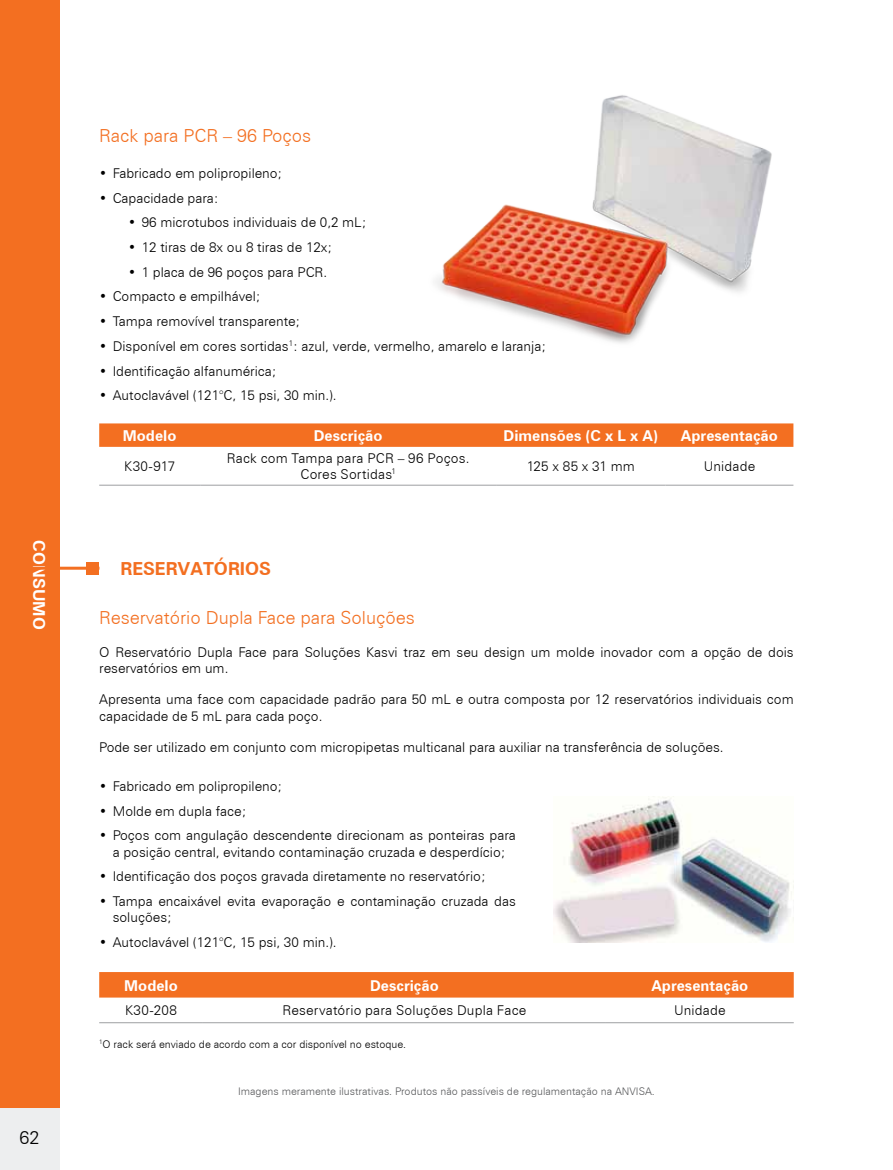
<style>
.page{position:relative;width:893px;height:1170px;background:#fff}
.page>*{position:absolute;margin:0;border:0;box-sizing:border-box;transform-origin:0 0}
.t1{font:300 18px "Zurich BT";color:#f36f21}
.t2{font:700 18px "Zurich BT";color:#f36f21}
.t3{font:300 18px "Zurich BT";color:#000}
.t4{font:700 16.5px "Zurich BT";letter-spacing:.01em;color:#fff}
.t5{font:700 15px "Zurich BT";color:#fff}
.t6{font:300 13.5px/16.2px "Zurich BT";color:#000}
.t7{font:300 10.5px "Zurich BT";color:#58595b}
.t8{font:300 10.5px "Zurich BT";color:#000}
</style>
<div class="page">
<div style="left:0;top:1091px;width:60px;height:78px;background:#edeeef"></div>
<div style="left:0;top:0;width:60px;height:1107px;background:#f36f21"></div>
<svg style="left:99px;top:423px;width:694px;height:24px;background:#f37226"></svg>
<hr style="left:99px;top:485px;width:101px;height:1px;background:#9d9fa2">
<hr style="left:200px;top:485px;width:296px;height:1px;background:#9d9fa2">
<hr style="left:496px;top:485px;width:169px;height:1px;background:#9d9fa2">
<hr style="left:665px;top:485px;width:128px;height:1px;background:#9d9fa2">
<img style="left:435px;top:95px;width:337px;height:248px">
<img style="left:553px;top:796px;width:241px;height:146px">
<div style="left:99px;top:972px;width:695px;height:25px;background:#f36f21"></div>
<hr style="left:99px;top:1022px;width:104px;height:1px;background:#9d9fa2">
<hr style="left:203px;top:1022px;width:403px;height:1px;background:#9d9fa2">
<hr style="left:606px;top:1022px;width:188px;height:1px;background:#9d9fa2">
<hr style="left:0;top:566px;width:99px;height:3px;background:#f36f21">
<div style="left:86px;top:561px;width:13px;height:13px;background:#f36f21"></div>
<p class="t4" style="left:49px;top:540px;width:91px;rotate:90deg">consumo</p>
<h1 class="t3" style="left:20px;top:1126px;width:21px">62</h1>
<h1 class="t1" style="left:99px;top:125px;width:214px">Rack para PCR – 96 Poços</h1>
<p class="t6" style="left:99px;top:165px;width:185px">• Fabricado em polipropileno;</p>
<p class="t6" style="left:99px;top:189px;width:121px">• Capacidade para:</p>
<p class="t6" style="left:128px;top:214px;width:240px">• 96 microtubos individuais de 0,2 mL;</p>
<p class="t6" style="left:128px;top:239px;width:206px">• 12 tiras de 8x ou 8 tiras de 12x;</p>
<p class="t6" style="left:128px;top:264px;width:201px">• 1 placa de 96 poços para PCR.</p>
<p class="t6" style="left:99px;top:288px;width:163px">• Compacto e empilhável;</p>
<p class="t6" style="left:99px;top:313px;width:203px">• Tampa removível transparente;</p>
<p class="t6" style="left:99px;top:338px;width:448px">• Disponível em cores sortidas<sup>1</sup>: azul, verde, vermelho, amarelo e laranja;</p>
<p class="t6" style="left:99px;top:362px;width:179px">• Identificação alfanumérica;</p>
<p class="t6" style="left:99px;top:387px;width:239px">• Autoclavável (121°C, 15 psi, 30 min.).</p>
<p class="t5" style="left:123px;top:426px;width:55px">Modelo</p>
<p class="t5" style="left:314px;top:426px;width:70px">Descrição</p>
<p class="t5" style="left:503px;top:426px;width:156px">Dimensões (C x L x A)</p>
<p class="t5" style="left:681px;top:426px;width:98px">Apresentação</p>
<p class="t6" style="left:124px;top:457px;width:52px">K30-917</p>
<p class="t6" style="left:227px;top:449px;width:244px;text-align:center">Rack com Tampa para PCR – 96 Poços.<br>Cores Sortidas<sup>1</sup></p>
<p class="t6" style="left:527px;top:457px;width:110px">125 x 85 x 31 mm</p>
<p class="t6" style="left:704px;top:457px;width:53px">Unidade</p>
<h1 class="t2" style="left:120px;top:558px;width:152px">Reservatórios</h1>
<h1 class="t1" style="left:99px;top:607px;width:317px">Reservatório Dupla Face para Soluções</h1>
<p class="t6" style="left:99px;top:644px;width:696px">O Reservatório Dupla Face para Soluções Kasvi traz em seu design um molde inovador com a opção de dois reservatórios em um.</p>
<p class="t6" style="left:99px;top:691px;width:696px">Apresenta uma face com capacidade padrão para 50 mL e outra composta por 12 reservatórios individuais com capacidade de 5 mL para cada poço.</p>
<p class="t6" style="left:99px;top:738px;width:626px">Pode ser utilizado em conjunto com micropipetas multicanal para auxiliar na transferência de soluções.</p>
<p class="t6" style="left:99px;top:777px;width:185px">• Fabricado em polipropileno;</p>
<p class="t6" style="left:99px;top:802px;width:149px">• Molde em dupla face;</p>
<p class="t6" style="left:99px;top:827px;width:418px;text-align:center">• Poços com angulação descendente direcionam as ponteiras para a posição central, evitando contaminação cruzada e desperdício;</p>
<p class="t6" style="left:99px;top:868px;width:388px">• Identificação dos poços gravada diretamente no reservatório;</p>
<p class="t6" style="left:113px;top:893px;width:405px;text-indent:-14px">• Tampa encaixável evita evaporação e contaminação cruzada das soluções;</p>
<p class="t6" style="left:99px;top:933px;width:239px">• Autoclavável (121°C, 15 psi, 30 min.).</p>
<p class="t5" style="left:124px;top:975px;width:55px">Modelo</p>
<p class="t5" style="left:370px;top:975px;width:70px">Descrição</p>
<p class="t5" style="left:651px;top:975px;width:98px">Apresentação</p>
<p class="t6" style="left:125px;top:1001px;width:53px">K30-208</p>
<p class="t6" style="left:282px;top:1001px;width:245px">Reservatório para Soluções Dupla Face</p>
<p class="t6" style="left:674px;top:1001px;width:53px">Unidade</p>
<p class="t8" style="left:99px;top:1037px;width:308px"><sup>1</sup>O rack será enviado de acordo com a cor disponível no estoque.</p>
<p class="t7" style="left:238px;top:1084px;width:418px">Imagens meramente ilustrativas. Produtos não passíveis de regulamentação na ANVISA.</p>
</div>
